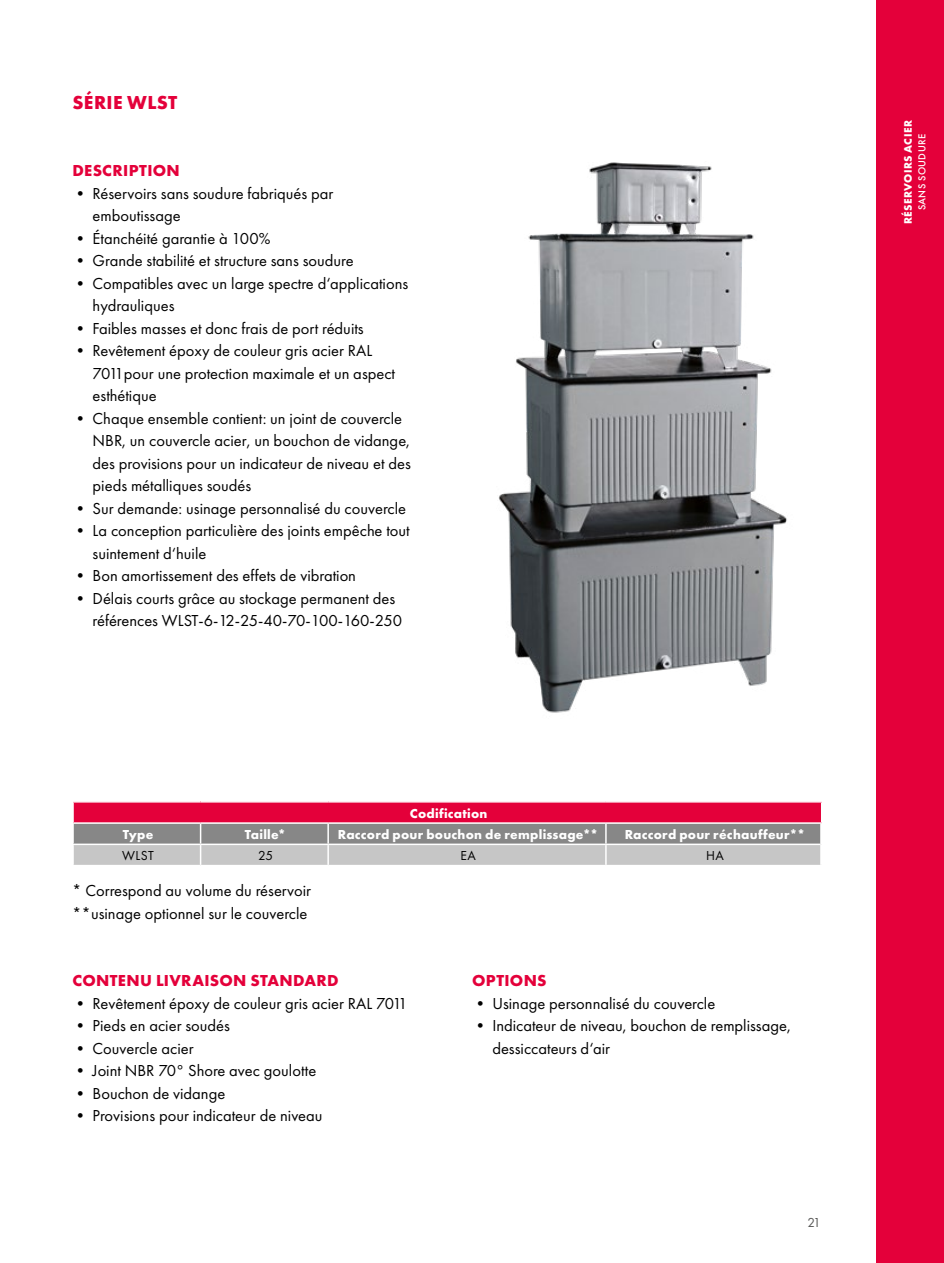
<style>
.page{position:relative;width:944px;height:1263px;background:#fff}
.page>*{position:absolute;margin:0;border:0;box-sizing:border-box;transform-origin:0 0}
.t1{font:700 19.5px "Futura PT";letter-spacing:.02em;color:#e4003a}
.t2{font:16.5px/22.5px "Futura PT";color:#000}
.t3{font:700 16.5px "Futura PT";letter-spacing:.02em;color:#e4003a}
.t4{font:700 13.5px "Futura PT";letter-spacing:.015em;color:#fff}
.t5{font:13.5px "Futura PT";letter-spacing:.025em;color:#000}
.t6{font:13.5px "Futura PT";color:#575756}
.t7{font:700 11.25px "Futura PT";letter-spacing:.035em;color:#fff}
.t8{font:500 10.5px "Futura PT";letter-spacing:.03em;color:#fff}
</style>
<div class="page">
<div style="left:876px;top:0;width:68px;height:1263px;background:#e4003a"></div>
<img style="left:498px;top:162px;width:289px;height:551px">
<svg style="left:73px;top:802px;width:749px;height:63px;background:#bf778a"></svg>
<hr style="left:820px;top:824px;width:3px;height:20px;background:#fff">
<hr style="left:820px;top:844px;width:3px;height:21px;background:#fff">
<p class="t1" style="left:72px;top:90px;width:107px">SÉRIE WLST</p>
<p class="t3" style="left:72px;top:160px;width:109px">DESCRIPTION</p>
<p class="t2" style="left:93px;top:182px;width:242px;text-indent:-20px">• Réservoirs sans soudure fabriqués par emboutissage</p>
<p class="t2" style="left:72px;top:227px;width:200px">• Étanchéité garantie à 100%</p>
<p class="t2" style="left:72px;top:249px;width:283px">• Grande stabilité et structure sans soudure</p>
<p class="t2" style="left:93px;top:272px;width:317px;text-indent:-20px">• Compatibles avec un large spectre d‘applications hydrauliques</p>
<p class="t2" style="left:72px;top:317px;width:293px">• Faibles masses et donc frais de port réduits</p>
<p class="t2" style="left:93px;top:339px;width:304px;text-indent:-20px">• Revêtement époxy de couleur gris acier RAL<br>7011pour une protection maximale et un aspect esthétique</p>
<p class="t2" style="left:93px;top:407px;width:320px;text-indent:-20px">• Chaque ensemble contient: un joint de couvercle NBR, un couvercle acier, un bouchon de vidange, des provisions pour un indicateur de niveau et des pieds métalliques soudés</p>
<p class="t2" style="left:72px;top:497px;width:335px">• Sur demande: usinage personnalisé du couvercle</p>
<p class="t2" style="left:93px;top:520px;width:319px;text-indent:-20px">• La conception particulière des joints empêche tout suintement d‘huile</p>
<p class="t2" style="left:72px;top:565px;width:285px">• Bon amortissement des effets de vibration</p>
<p class="t2" style="left:93px;top:587px;width:311px;text-indent:-20px">• Délais courts grâce au stockage permanent des références WLST-6-12-25-40-70-100-160-250</p>
<p class="t4" style="left:410px;top:804px;width:79px">Codification</p>
<p class="t4" style="left:123px;top:826px;width:32px">Type</p>
<p class="t4" style="left:245px;top:826px;width:43px">Taille*</p>
<p class="t4" style="left:338px;top:826px;width:262px">Raccord pour bouchon de remplissage**</p>
<p class="t4" style="left:625px;top:826px;width:182px">Raccord pour réchauffeur**</p>
<p class="t5" style="left:122px;top:848px;width:33px">WLST</p>
<p class="t5" style="left:258px;top:848px;width:17px">25</p>
<p class="t5" style="left:461px;top:848px;width:17px">EA</p>
<p class="t5" style="left:706px;top:848px;width:19px">HA</p>
<p class="t2" style="left:72px;top:879px;width:240px">* Correspond au volume du réservoir **usinage optionnel sur le couvercle</p>
<p class="t3" style="left:72px;top:970px;width:268px">CONTENU LIVRAISON STANDARD</p>
<p class="t2" style="left:72px;top:992px;width:337px">• Revêtement époxy de couleur gris acier RAL 7011</p>
<p class="t2" style="left:72px;top:1014px;width:159px">• Pieds en acier soudés</p>
<p class="t2" style="left:72px;top:1037px;width:123px">• Couvercle acier</p>
<p class="t2" style="left:72px;top:1059px;width:246px">• Joint NBR 70° Shore avec goulotte</p>
<p class="t2" style="left:72px;top:1082px;width:155px">• Bouchon de vidange</p>
<p class="t2" style="left:72px;top:1104px;width:252px">• Provisions pour indicateur de niveau</p>
<p class="t3" style="left:472px;top:970px;width:76px">OPTIONS</p>
<p class="t2" style="left:472px;top:992px;width:245px">• Usinage personnalisé du couvercle</p>
<p class="t2" style="left:492px;top:1014px;width:300px;text-indent:-20px">• Indicateur de niveau, bouchon de remplissage, dessiccateurs d‘air</p>
<p class="t6" style="left:807px;top:1214px;width:15px">21</p>
<p class="t7" style="left:901px;top:224px;width:105px;rotate:-90deg">RÉSERVOIRS ACIER</p>
<p class="t8" style="left:915px;top:210px;width:78px;rotate:-90deg">SANS SOUDURE</p>
</div>
